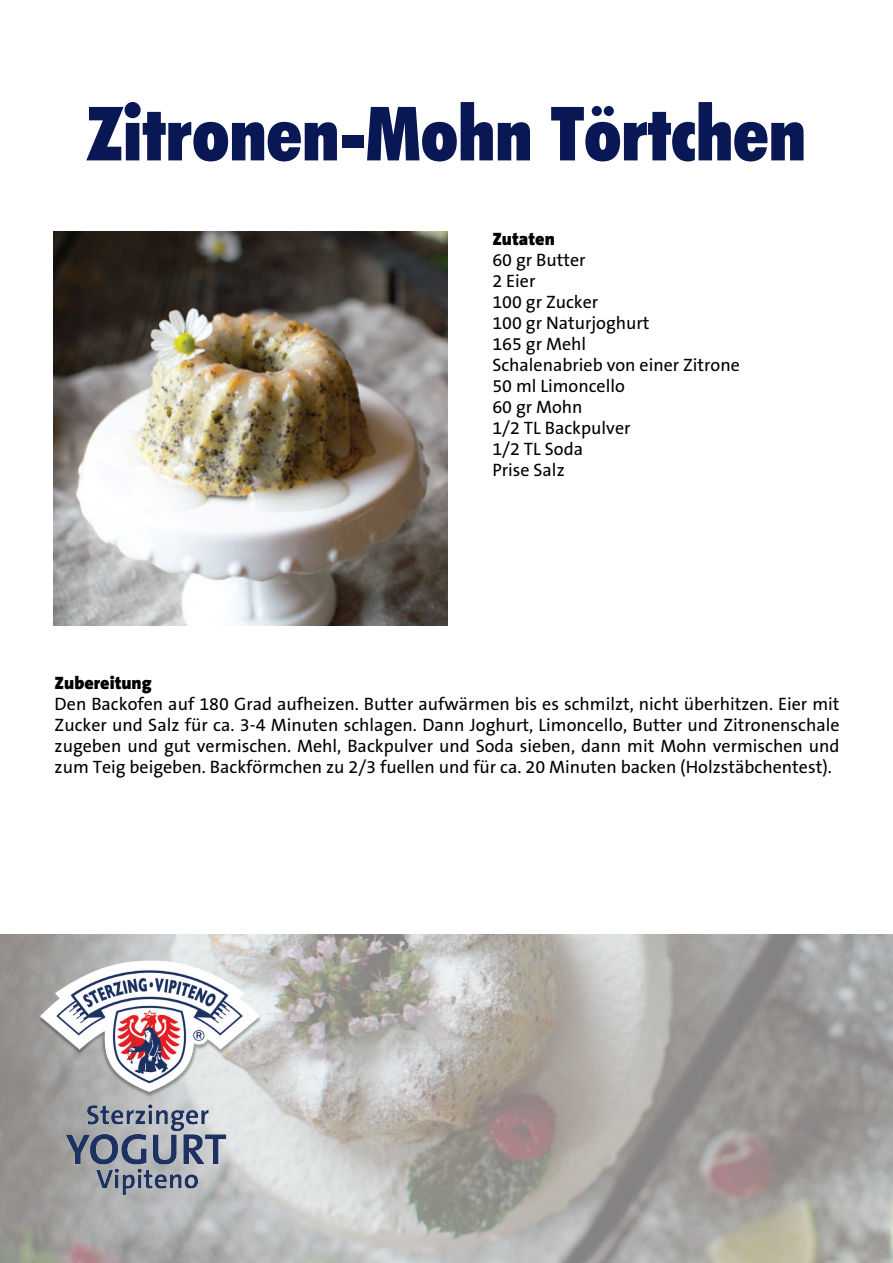
<style>
.page{position:relative;width:893px;height:1263px;background:#fff}
.page>*{position:absolute;margin:0;border:0;box-sizing:border-box;transform-origin:0 0}
.t1{font:900 condensed 75px "Futura BT";color:#091855}
.t2{font:18px/21px "The Sans B5 Plain";color:#000}
.t3{font:900 18px "The Sans B9";color:#000}
</style>
<div class="page">
<img style="left:53px;top:232px;width:394px;height:393px">
<img style="left:0;top:934px;width:893px;height:329px">
<img style="left:10px;top:934px;width:279px;height:266px">
<h1 class="t1" style="left:87px;top:88px;width:720px">Zitronen-Mohn Törtchen</h1>
<p class="t3" style="left:492px;top:229px;width:64px">Zutaten</p>
<p class="t2" style="left:492px;top:250px;width:249px">60 gr Butter<br>2 Eier<br>100 gr Zucker<br>100 gr Naturjoghurt<br>165 gr Mehl<br>Schalenabrieb von einer Zitrone<br>50 ml Limoncello<br>60 gr Mohn<br>1/2 TL Backpulver<br>1/2 TL Soda<br>Prise Salz</p>
<p class="t3" style="left:55px;top:673px;width:99px">Zubereitung</p>
<p class="t2" style="left:55px;top:694px;width:786px;text-align:justify">Den Backofen auf 180 Grad aufheizen. Butter aufwärmen bis es schmilzt, nicht überhitzen. Eier mit Zucker und Salz für ca. 3-4 Minuten schlagen. Dann Joghurt, Limoncello, Butter und Zitronenschale zugeben und gut vermischen. Mehl, Backpulver und Soda sieben, dann mit Mohn vermischen und zum Teig beigeben. Backförmchen zu 2/3 fuellen und für ca. 20 Minuten backen (Holzstäbchentest).</p>
</div>
